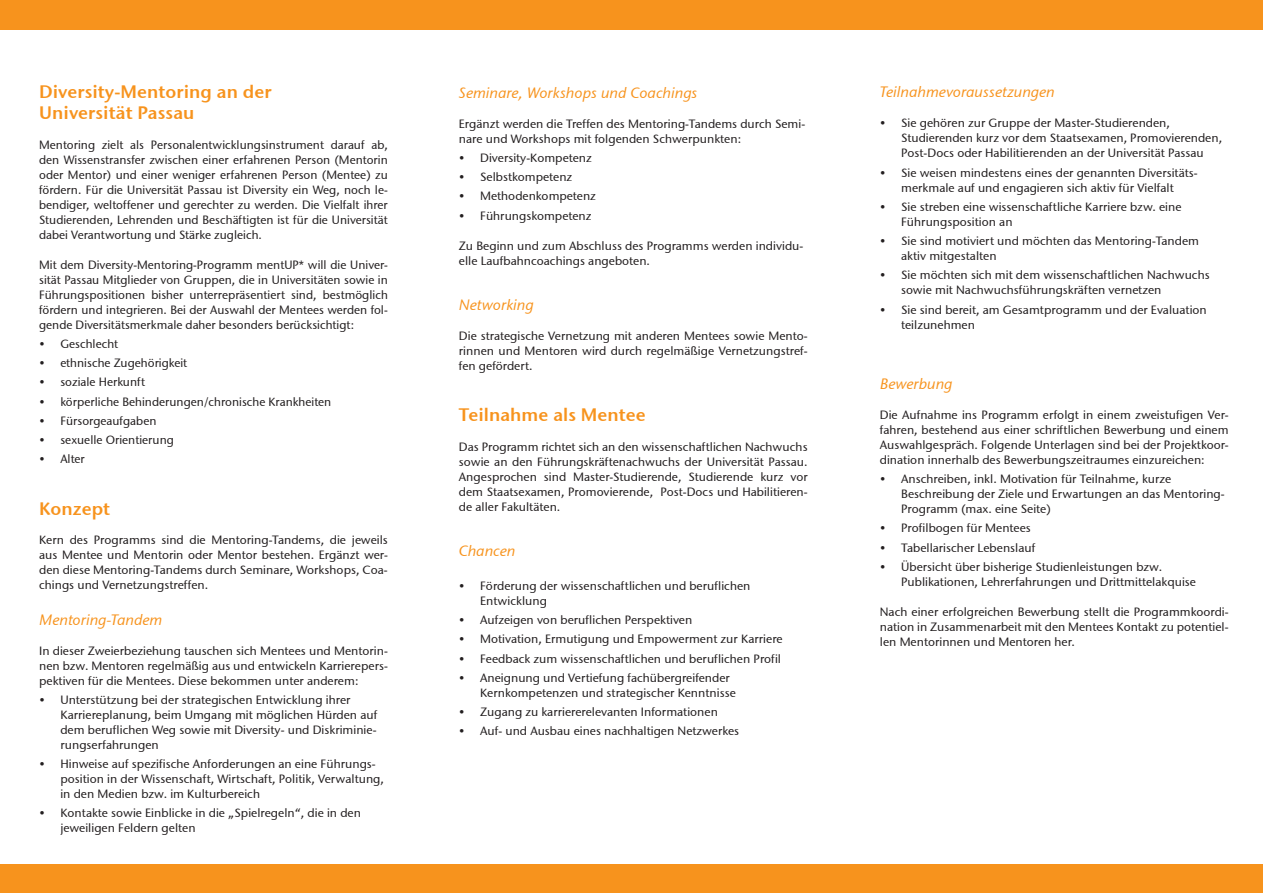
<style>
.page{position:relative;width:1263px;height:893px;background:#fff}
.page>*{position:absolute;margin:0;border:0;box-sizing:border-box;transform-origin:0 0}
.t1{font:18px/21.6px "Stone Sans Semi ITCTT";letter-spacing:.005em;color:#f7931d}
.t2{font:italic 15px "Stone Sans ITCTT Medium";letter-spacing:.005em;color:#f7931d}
.t3{font:12px/15px "Stone Sans ITCTT Medium";letter-spacing:.005em;color:#231f20}
</style>
<div class="page">
<div style="left:0;top:0;width:1263px;height:30px;background:#f7931d"></div>
<div style="left:0;top:864px;width:1263px;height:29px;background:#f7931d"></div>
<h1 class="t1" style="left:39px;top:80px;width:234px">Diversity-Mentoring an der<br>Universität Passau</h1>
<p class="t3" style="left:39px;top:137px;width:350px;text-align:justify">Mentoring zielt als Personalentwicklungsinstrument darauf ab, den Wissenstransfer zwischen einer erfahrenen Person (Mentorin oder Mentor) und einer weniger erfahrenen Person (Mentee) zu fördern. Für die Universität Passau ist Diversity ein Weg, noch le&shy;bendiger, weltoffener und gerechter zu werden. Die Vielfalt ihrer Studierenden, Lehrenden und Beschäftigten ist für die Universität dabei Verantwortung und Stärke zugleich.</p>
<p class="t3" style="left:39px;top:257px;width:350px;text-align:justify">Mit dem Diversity-Mentoring-Programm mentUP* will die Univer&shy;sität Passau Mitglieder von Gruppen, die in Universitäten sowie in Führungspositionen bisher unterrepräsentiert sind, bestmöglich fördern und integrieren. Bei der Auswahl der Mentees werden fol&shy;gende Diversitätsmerkmale daher besonders berücksichtigt:</p>
<p class="t3" style="left:39px;top:336px;width:81px">• Geschlecht</p>
<p class="t3" style="left:39px;top:355px;width:150px">• ethnische Zugehörigkeit</p>
<p class="t3" style="left:39px;top:375px;width:107px">• soziale Herkunft</p>
<p class="t3" style="left:39px;top:394px;width:294px">• körperliche Behinderungen/chronische Krankheiten</p>
<p class="t3" style="left:39px;top:413px;width:119px">• Fürsorgeaufgaben</p>
<p class="t3" style="left:39px;top:432px;width:136px">• sexuelle Orientierung</p>
<p class="t3" style="left:39px;top:452px;width:47px">• Alter</p>
<h1 class="t1" style="left:39px;top:498px;width:72px">Konzept</h1>
<p class="t3" style="left:39px;top:533px;width:350px;text-align:justify">Kern des Programms sind die Mentoring-Tandems, die jeweils aus Mentee und Mentorin oder Mentor bestehen. Ergänzt wer&shy;den diese Mentoring-Tandems durch Seminare, Workshops, Coa&shy;chings und Vernetzungstreffen.</p>
<p class="t2" style="left:39px;top:610px;width:125px">Mentoring-Tandem</p>
<p class="t3" style="left:39px;top:643px;width:350px;text-align:justify">In dieser Zweierbeziehung tauschen sich Mentees und Mentorin&shy;nen bzw. Mentoren regelmäßig aus und entwickeln Karrierepers&shy;pektiven für die Mentees. Diese bekommen unter anderem:</p>
<p class="t3" style="left:60px;top:692px;width:318px;text-indent:-21px">• Unterstützung bei der strategischen Entwicklung ihrer Karriereplanung, beim Umgang mit möglichen Hürden auf dem beruflichen Weg sowie mit Diversity- und Diskriminie&shy;rungserfahrungen</p>
<p class="t3" style="left:60px;top:756px;width:325px;text-indent:-21px">• Hinweise auf spezifische Anforderungen an eine Führungs&shy;position in der Wissenschaft, Wirtschaft, Politik, Verwaltung, in den Medien bzw. im Kulturbereich</p>
<p class="t3" style="left:60px;top:805px;width:302px;text-indent:-21px">• Kontakte sowie Einblicke in die „Spielregeln“, die in den jeweiligen Feldern gelten</p>
<p class="t2" style="left:459px;top:83px;width:240px">Seminare, Workshops und Coachings</p>
<p class="t3" style="left:459px;top:116px;width:348px">Ergänzt werden die Treffen des Mentoring-Tandems durch Semi&shy;nare und Workshops mit folgenden Schwerpunkten:</p>
<p class="t3" style="left:459px;top:150px;width:134px">• Diversity-Kompetenz</p>
<p class="t3" style="left:459px;top:169px;width:115px">• Selbstkompetenz</p>
<p class="t3" style="left:459px;top:189px;width:139px">• Methodenkompetenz</p>
<p class="t3" style="left:459px;top:208px;width:134px">• Führungskompetenz</p>
<p class="t3" style="left:459px;top:238px;width:346px">Zu Beginn und zum Abschluss des Programms werden individu&shy;elle Laufbahncoachings angeboten.</p>
<p class="t2" style="left:459px;top:295px;width:76px">Networking</p>
<p class="t3" style="left:459px;top:328px;width:350px;text-align:justify">Die strategische Vernetzung mit anderen Mentees sowie Mento&shy;rinnen und Mentoren wird durch regelmäßige Vernetzungstref&shy;fen gefördert.</p>
<h1 class="t1" style="left:459px;top:404px;width:188px">Teilnahme als Mentee</h1>
<p class="t3" style="left:459px;top:439px;width:350px;text-align:justify">Das Programm richtet sich an den wissenschaftlichen Nachwuchs sowie an den Führungskräftenachwuchs der Universität Passau.<br>Angesprochen sind Master-Studierende, Studierende kurz vor dem Staatsexamen, Promovierende, Post-Docs und Habilitieren&shy;de aller Fakultäten.</p>
<p class="t2" style="left:459px;top:541px;width:58px">Chancen</p>
<p class="t3" style="left:480px;top:578px;width:272px;text-indent:-21px">• Förderung der wissenschaftlichen und beruflichen<br>Entwicklung</p>
<p class="t3" style="left:459px;top:612px;width:235px">• Aufzeigen von beruflichen Perspektiven</p>
<p class="t3" style="left:459px;top:632px;width:325px">• Motivation, Ermutigung und Empowerment zur Karriere</p>
<p class="t3" style="left:459px;top:651px;width:324px">• Feedback zum wissenschaftlichen und beruflichen Profil</p>
<p class="t3" style="left:480px;top:670px;width:257px;text-indent:-21px">• Aneignung und Vertiefung fachübergreifender<br>Kernkompetenzen und strategischer Kenntnisse</p>
<p class="t3" style="left:459px;top:704px;width:261px">• Zugang zu karriererelevanten Informationen</p>
<p class="t3" style="left:459px;top:724px;width:282px">• Auf- und Ausbau eines nachhaltigen Netzwerkes</p>
<p class="t2" style="left:880px;top:83px;width:176px">Teilnahmevoraussetzungen</p>
<p class="t3" style="left:901px;top:116px;width:322px;text-indent:-21px">• Sie gehören zur Gruppe der Master-Studierenden,<br>Studierenden kurz vor dem Staatsexamen, Promovierenden,<br>Post-Docs oder Habilitierenden an der Universität Passau</p>
<p class="t3" style="left:880px;top:165px;width:319px;text-align:center">• Sie weisen mindestens eines der genannten Diversitäts&shy;merkmale auf und engagieren sich aktiv für Vielfalt</p>
<p class="t3" style="left:901px;top:199px;width:282px;text-indent:-21px">• Sie streben eine wissenschaftliche Karriere bzw. eine<br>Führungsposition an</p>
<p class="t3" style="left:901px;top:233px;width:299px;text-indent:-21px">• Sie sind motiviert und möchten das Mentoring-Tandem aktiv mitgestalten</p>
<p class="t3" style="left:901px;top:268px;width:310px;text-indent:-21px">• Sie möchten sich mit dem wissenschaftlichen Nachwuchs sowie mit Nachwuchsführungskräften vernetzen</p>
<p class="t3" style="left:901px;top:302px;width:307px;text-indent:-21px">• Sie sind bereit, am Gesamtprogramm und der Evaluation teilzunehmen</p>
<p class="t2" style="left:880px;top:374px;width:74px">Bewerbung</p>
<p class="t3" style="left:880px;top:407px;width:350px;text-align:justify">Die Aufnahme ins Programm erfolgt in einem zweistufigen Ver&shy;fahren, bestehend aus einer schriftlichen Bewerbung und einem Auswahlgespräch. Folgende Unterlagen sind bei der Projektkoor&shy;dination innerhalb des Bewerbungszeitraumes einzureichen:</p>
<p class="t3" style="left:901px;top:471px;width:325px;text-indent:-21px">• Anschreiben, inkl. Motivation für Teilnahme, kurze<br>Beschreibung der Ziele und Erwartungen an das Mentoring-<br>Programm (max. eine Seite)</p>
<p class="t3" style="left:880px;top:520px;width:152px">• Profilbogen für Mentees</p>
<p class="t3" style="left:880px;top:540px;width:157px">• Tabellarischer Lebenslauf</p>
<p class="t3" style="left:901px;top:559px;width:296px;text-indent:-21px">• Übersicht über bisherige Studienleistungen bzw.<br>Publikationen, Lehrerfahrungen und Drittmittelakquise</p>
<p class="t3" style="left:880px;top:604px;width:350px;text-align:justify">Nach einer erfolgreichen Bewerbung stellt die Programmkoordi&shy;nation in Zusammenarbeit mit den Mentees Kontakt zu potentiel&shy;len Mentorinnen und Mentoren her.</p>
</div>
